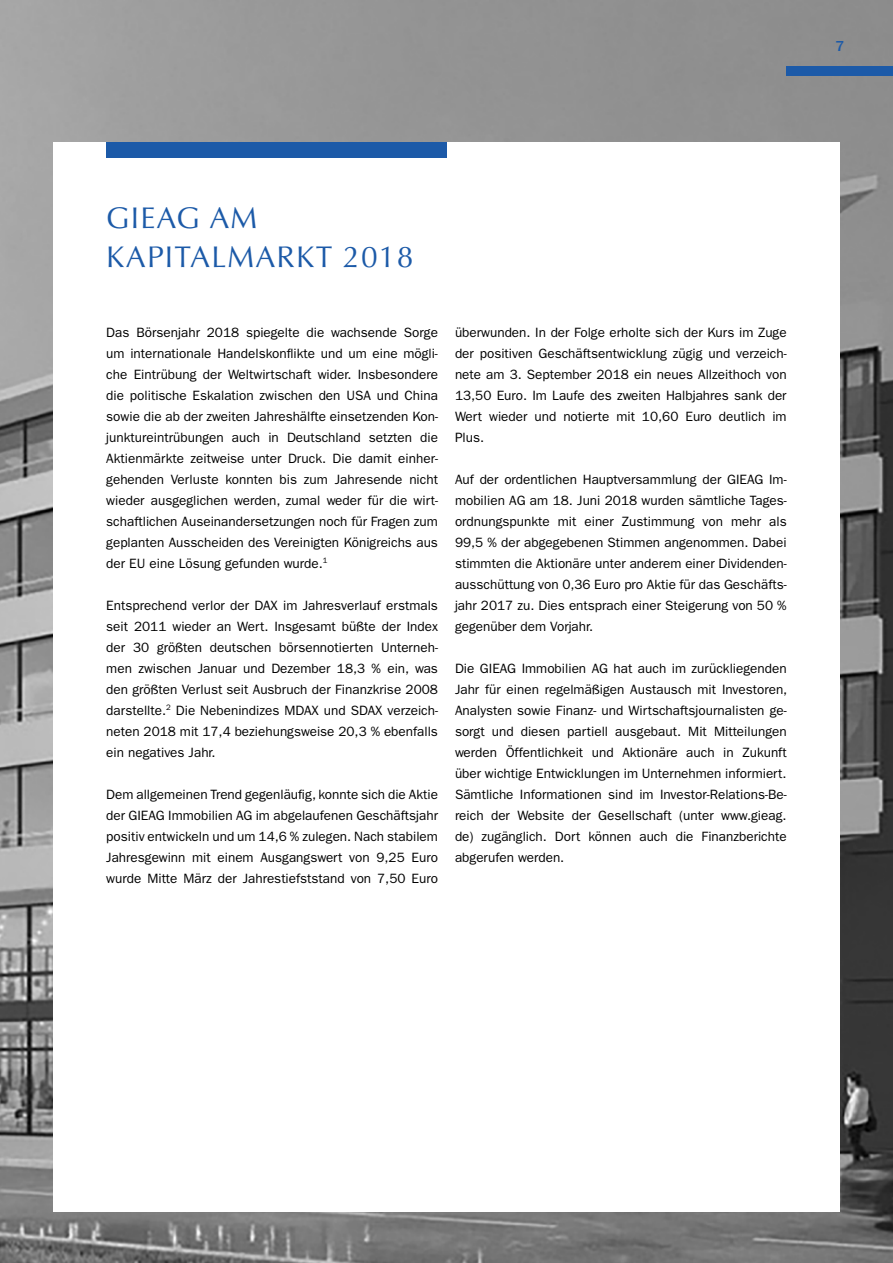
<style>
.page{position:relative;width:893px;height:1263px;background:#fff}
.page>*{position:absolute;margin:0;border:0;box-sizing:border-box;transform-origin:0 0}
.t1{font:30px/39px "Optima LT Std";letter-spacing:.04em;color:#1c5aa8}
.t2{font:500 15px "ITC Franklin Gothic Std";color:#1c5aa8}
.t3{font:13.5px/21px "ITC Franklin Gothic Std";color:#000;text-align:justify}
</style>
<div class="page">
<img style="left:0;top:0;width:893px;height:1263px">
<div style="left:53px;top:142px;width:787px;height:1069px;background:#fff"></div>
<div style="left:787px;top:66px;width:106px;height:10px;background:#1c5aa8"></div>
<div style="left:106px;top:142px;width:340px;height:16px;background:#1c5aa8"></div>
<p class="t2" style="left:835px;top:37px;width:10px">7</p>
<h1 class="t1" style="left:106px;top:199px;width:309px">GIEAG AM<br>KAPITALMARKT 2018</h1>
<p class="t3" style="left:106px;top:322px;width:333px">Das Börsenjahr 2018 spiegelte die wachsende Sorge um internationale Handelskonflikte und um eine mögli&shy;che Eintrübung der Weltwirtschaft wider. Insbesondere die politische Eskalation zwischen den USA und China sowie die ab der zweiten Jahreshälfte einsetzenden Kon&shy;junktureintrübungen auch in Deutschland setzten die Aktienmärkte zeitweise unter Druck. Die damit einher&shy;gehenden Verluste konnten bis zum Jahresende nicht wieder ausgeglichen werden, zumal weder für die wirt&shy;schaftlichen Auseinandersetzungen noch für Fragen zum geplanten Ausscheiden des Vereinigten Königreichs aus der EU eine Lösung gefunden wurde.<sup>1</sup></p>
<p class="t3" style="left:106px;top:595px;width:333px">Entsprechend verlor der DAX im Jahresverlauf erstmals seit 2011 wieder an Wert. Insgesamt büßte der Index der 30 größten deutschen börsennotierten Unterneh&shy;men zwischen Januar und Dezember 18,3 % ein, was den größten Verlust seit Ausbruch der Finanzkrise 2008 darstellte.<sup>2</sup> Die Nebenindizes MDAX und SDAX verzeich&shy;neten 2018 mit 17,4 beziehungsweise 20,3 % ebenfalls ein negatives Jahr.</p>
<p class="t3" style="left:106px;top:784px;width:333px">Dem allgemeinen Trend gegenläufig, konnte sich die Aktie der GIEAG Immobilien AG im abgelaufenen Geschäftsjahr positiv entwickeln und um 14,6 % zulegen. Nach stabilem Jahresgewinn mit einem Ausgangswert von 9,25 Euro wurde Mitte März der Jahrestiefststand von 7,50 Euro</p>
<p class="t3" style="left:455px;top:322px;width:333px">überwunden. In der Folge erholte sich der Kurs im Zuge der positiven Geschäftsentwicklung zügig und verzeich&shy;nete am 3. September 2018 ein neues Allzeithoch von 13,50 Euro. Im Laufe des zweiten Halbjahres sank der Wert wieder und notierte mit 10,60 Euro deutlich im Plus.</p>
<p class="t3" style="left:455px;top:469px;width:333px">Auf der ordentlichen Hauptversammlung der GIEAG Im&shy;mobilien AG am 18. Juni 2018 wurden sämtliche Tages&shy;ordnungspunkte mit einer Zustimmung von mehr als 99,5 % der abgegebenen Stimmen angenommen. Dabei stimmten die Aktionäre unter anderem einer Dividenden&shy;ausschüttung von 0,36 Euro pro Aktie für das Geschäfts&shy;jahr 2017 zu. Dies entsprach einer Steigerung von 50 % gegenüber dem Vorjahr.</p>
<p class="t3" style="left:455px;top:658px;width:334px">Die GIEAG Immobilien AG hat auch im zurückliegenden Jahr für einen regelmäßigen Austausch mit Investoren, Analysten sowie Finanz- und Wirtschaftsjournalisten ge&shy;sorgt und diesen partiell ausgebaut. Mit Mitteilungen werden Öffentlichkeit und Aktionäre auch in Zukunft über wichtige Entwicklungen im Unternehmen informiert.<br>Sämtliche Informationen sind im Investor-Relations-Be&shy;reich der Website der Gesellschaft (unter www.gieag. de) zugänglich. Dort können auch die Finanzberichte abgerufen werden.</p>
</div>
